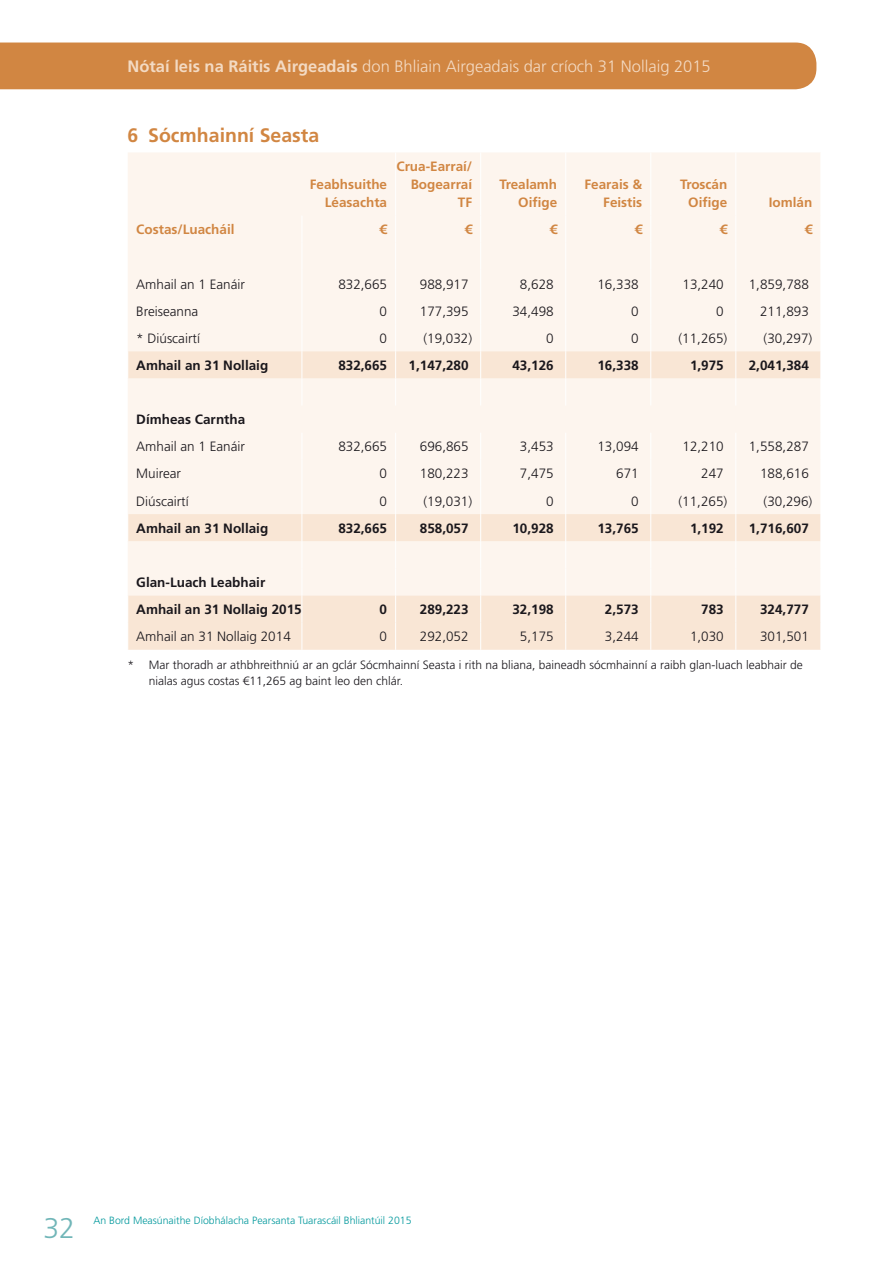
<style>
.page{position:relative;width:893px;height:1263px;background:#fff}
.page>*{position:absolute;margin:0;border:0;box-sizing:border-box;transform-origin:0 0}
.t1{font:300 28.5px "Frutiger LT Std";color:#71b6b8}
.t2{font:700 19.5px "Frutiger LT Std";color:#d18642}
.SECTION_HEAD{font:300 16.5px "Frutiger LT Std";color:#f3dac3}
.Table_RHC_20{font:300 13.5px "Frutiger LT Std";color:#1a171c}
.Table_Head{font:700 13.5px/18px "Frutiger LT Std";color:#d18642;text-align:right}
.Table_RHC_20-2{font:700 13.5px "Frutiger LT Std";color:#1a171c}
.Body_0-0__2{font:300 13.5px "Frutiger LT Std";color:#1a171c}
.Body_0-0__2-2{font:700 13.5px "Frutiger LT Std";color:#1a171c}
.Source{font:300 12px/16.5px "Frutiger LT Std";color:#1a171c}
.t3{font:300 10.5px "Frutiger LT Std";color:#00989c}
.s1{font-weight:700}
</style>
<div class="page">
<div style="left:128px;top:153px;width:692px;height:198px;background:#fdf5ee"></div>
<svg style="left:128px;top:351px;width:693px;height:299px;background:#fbefe4"></svg>
<hr style="left:395px;top:152px;width:1px;height:64px;background:#fff">
<hr style="left:650px;top:152px;width:1px;height:64px;background:#fff">
<hr style="left:736px;top:152px;width:1px;height:64px;background:#fff">
<hr style="left:480px;top:152px;width:1px;height:64px;background:#fff">
<hr style="left:565px;top:152px;width:1px;height:64px;background:#fff">
<svg style="left:302px;top:216px;width:1px;height:189px"></svg>
<svg style="left:395px;top:216px;width:1px;height:189px"></svg>
<svg style="left:480px;top:216px;width:1px;height:189px"></svg>
<svg style="left:565px;top:216px;width:1px;height:189px"></svg>
<svg style="left:650px;top:216px;width:1px;height:189px"></svg>
<svg style="left:736px;top:216px;width:1px;height:189px"></svg>
<svg style="left:302px;top:433px;width:1px;height:217px"></svg>
<svg style="left:395px;top:433px;width:1px;height:217px"></svg>
<svg style="left:480px;top:433px;width:1px;height:217px"></svg>
<svg style="left:565px;top:433px;width:1px;height:217px"></svg>
<svg style="left:650px;top:433px;width:1px;height:217px"></svg>
<svg style="left:736px;top:433px;width:1px;height:217px"></svg>
<div style="left:0;top:43px;width:816px;height:46px;background:#d18642"></div>
<p class="SECTION_HEAD" style="left:128px;top:57px;width:585px"><span class="s1">Nótaí leis na Ráitis Airgeadais</span> don Bhliain Airgeadais dar críoch 31 Nollaig 2015</p>
<h2 class="t2" style="left:128px;top:124px;width:193px">6 Sócmhainní Seasta</h2>
<p class="Table_Head" style="left:310px;top:175px;width:79px">Feabhsuithe<br>Léasachta</p>
<p class="Table_Head" style="left:396px;top:157px;width:77px">Crua-Earraí/<br>Bogearraí<br>TF</p>
<p class="Table_Head" style="left:499px;top:175px;width:59px">Trealamh<br>Oifige</p>
<p class="Table_Head" style="left:584px;top:175px;width:59px">Fearais &amp;<br>Feistis</p>
<p class="Table_Head" style="left:680px;top:175px;width:49px">Troscán<br>Oifige</p>
<p class="Table_Head" style="left:769px;top:193px;width:45px">Iomlán</p>
<p class="Table_Head" style="left:136px;top:221px;width:100px">Costas/Luacháil</p>
<p class="Table_Head" style="left:380px;top:221px;width:9px">€</p>
<p class="Table_Head" style="left:465px;top:221px;width:9px">€</p>
<p class="Table_Head" style="left:550px;top:221px;width:9px">€</p>
<p class="Table_Head" style="left:635px;top:221px;width:9px">€</p>
<p class="Table_Head" style="left:720px;top:221px;width:9px">€</p>
<p class="Table_Head" style="left:805px;top:221px;width:9px">€</p>
<p class="Body_0-0__2" style="left:136px;top:276px;width:110px">Amhail an 1 Eanáir</p>
<p class="Table_RHC_20" style="left:338px;top:276px;width:50px">832,665</p>
<p class="Table_RHC_20" style="left:420px;top:276px;width:50px">988,917</p>
<p class="Table_RHC_20" style="left:520px;top:276px;width:35px">8,628</p>
<p class="Table_RHC_20" style="left:597px;top:276px;width:43px">16,338</p>
<p class="Table_RHC_20" style="left:682px;top:276px;width:43px">13,240</p>
<p class="Table_RHC_20" style="left:749px;top:276px;width:62px">1,859,788</p>
<p class="Body_0-0__2" style="left:136px;top:303px;width:64px">Breiseanna</p>
<p class="Table_RHC_20" style="left:380px;top:303px;width:9px">0</p>
<p class="Table_RHC_20" style="left:420px;top:303px;width:50px">177,395</p>
<p class="Table_RHC_20" style="left:512px;top:303px;width:43px">34,498</p>
<p class="Table_RHC_20" style="left:631px;top:303px;width:9px">0</p>
<p class="Table_RHC_20" style="left:716px;top:303px;width:9px">0</p>
<p class="Table_RHC_20" style="left:760px;top:303px;width:50px">211,893</p>
<p class="Body_0-0__2" style="left:136px;top:330px;width:65px">* Diúscairtí</p>
<p class="Table_RHC_20" style="left:380px;top:330px;width:9px">0</p>
<p class="Table_RHC_20" style="left:423px;top:330px;width:50px">(19,032)</p>
<p class="Table_RHC_20" style="left:546px;top:330px;width:9px">0</p>
<p class="Table_RHC_20" style="left:631px;top:330px;width:9px">0</p>
<p class="Table_RHC_20" style="left:678px;top:330px;width:50px">(11,265)</p>
<p class="Table_RHC_20" style="left:764px;top:330px;width:50px">(30,297)</p>
<p class="Body_0-0__2-2" style="left:136px;top:357px;width:134px">Amhail an 31 Nollaig</p>
<p class="Table_RHC_20-2" style="left:338px;top:357px;width:50px">832,665</p>
<p class="Table_RHC_20-2" style="left:409px;top:357px;width:62px">1,147,280</p>
<p class="Table_RHC_20-2" style="left:512px;top:357px;width:43px">43,126</p>
<p class="Table_RHC_20-2" style="left:597px;top:357px;width:43px">16,338</p>
<p class="Table_RHC_20-2" style="left:690px;top:357px;width:35px">1,975</p>
<p class="Table_RHC_20-2" style="left:749px;top:357px;width:62px">2,041,384</p>
<p class="Body_0-0__2-2" style="left:136px;top:412px;width:111px">Dímheas Carntha</p>
<p class="Body_0-0__2" style="left:136px;top:439px;width:110px">Amhail an 1 Eanáir</p>
<p class="Table_RHC_20" style="left:338px;top:439px;width:50px">832,665</p>
<p class="Table_RHC_20" style="left:420px;top:439px;width:50px">696,865</p>
<p class="Table_RHC_20" style="left:520px;top:439px;width:35px">3,453</p>
<p class="Table_RHC_20" style="left:597px;top:439px;width:43px">13,094</p>
<p class="Table_RHC_20" style="left:682px;top:439px;width:43px">12,210</p>
<p class="Table_RHC_20" style="left:749px;top:439px;width:62px">1,558,287</p>
<p class="Body_0-0__2" style="left:136px;top:466px;width:46px">Muirear</p>
<p class="Table_RHC_20" style="left:380px;top:466px;width:9px">0</p>
<p class="Table_RHC_20" style="left:420px;top:466px;width:50px">180,223</p>
<p class="Table_RHC_20" style="left:520px;top:466px;width:35px">7,475</p>
<p class="Table_RHC_20" style="left:616px;top:466px;width:24px">671</p>
<p class="Table_RHC_20" style="left:701px;top:466px;width:24px">247</p>
<p class="Table_RHC_20" style="left:760px;top:466px;width:50px">188,616</p>
<p class="Body_0-0__2" style="left:136px;top:493px;width:54px">Diúscairtí</p>
<p class="Table_RHC_20" style="left:380px;top:493px;width:9px">0</p>
<p class="Table_RHC_20" style="left:423px;top:493px;width:50px">(19,031)</p>
<p class="Table_RHC_20" style="left:546px;top:493px;width:9px">0</p>
<p class="Table_RHC_20" style="left:631px;top:493px;width:9px">0</p>
<p class="Table_RHC_20" style="left:678px;top:493px;width:50px">(11,265)</p>
<p class="Table_RHC_20" style="left:764px;top:493px;width:50px">(30,296)</p>
<p class="Body_0-0__2-2" style="left:136px;top:520px;width:134px">Amhail an 31 Nollaig</p>
<p class="Table_RHC_20-2" style="left:338px;top:520px;width:50px">832,665</p>
<p class="Table_RHC_20-2" style="left:420px;top:520px;width:50px">858,057</p>
<p class="Table_RHC_20-2" style="left:512px;top:520px;width:43px">10,928</p>
<p class="Table_RHC_20-2" style="left:597px;top:520px;width:43px">13,765</p>
<p class="Table_RHC_20-2" style="left:690px;top:520px;width:35px">1,192</p>
<p class="Table_RHC_20-2" style="left:749px;top:520px;width:62px">1,716,607</p>
<p class="Body_0-0__2-2" style="left:136px;top:574px;width:131px">Glan-Luach Leabhair</p>
<p class="Body_0-0__2-2" style="left:136px;top:601px;width:167px">Amhail an 31 Nollaig 2015</p>
<p class="Table_RHC_20-2" style="left:380px;top:601px;width:9px">0</p>
<p class="Table_RHC_20-2" style="left:420px;top:601px;width:50px">289,223</p>
<p class="Table_RHC_20-2" style="left:512px;top:601px;width:43px">32,198</p>
<p class="Table_RHC_20-2" style="left:605px;top:601px;width:35px">2,573</p>
<p class="Table_RHC_20-2" style="left:701px;top:601px;width:24px">783</p>
<p class="Table_RHC_20-2" style="left:760px;top:601px;width:50px">324,777</p>
<p class="Body_0-0__2" style="left:136px;top:629px;width:156px">Amhail an 31 Nollaig 2014</p>
<p class="Table_RHC_20" style="left:380px;top:629px;width:9px">0</p>
<p class="Table_RHC_20" style="left:420px;top:629px;width:50px">292,052</p>
<p class="Table_RHC_20" style="left:520px;top:629px;width:35px">5,175</p>
<p class="Table_RHC_20" style="left:605px;top:629px;width:35px">3,244</p>
<p class="Table_RHC_20" style="left:690px;top:629px;width:35px">1,030</p>
<p class="Table_RHC_20" style="left:760px;top:629px;width:50px">301,501</p>
<p class="Source" style="left:149px;top:656px;width:655px;text-indent:-21px">* Mar thoradh ar athbhreithniú ar an gclár Sócmhainní Seasta i rith na bliana, baineadh sócmhainní a raibh glan-luach leabhair de nialas agus costas €11,265 ag baint leo den chlár.</p>
<h1 class="t1" style="left:43px;top:1211px;width:33px">32</h1>
<p class="t3" style="left:94px;top:1214px;width:320px">An Bord Measúnaithe Díobhálacha Pearsanta Tuarascáil Bhliantúil 2015</p>
</div>
